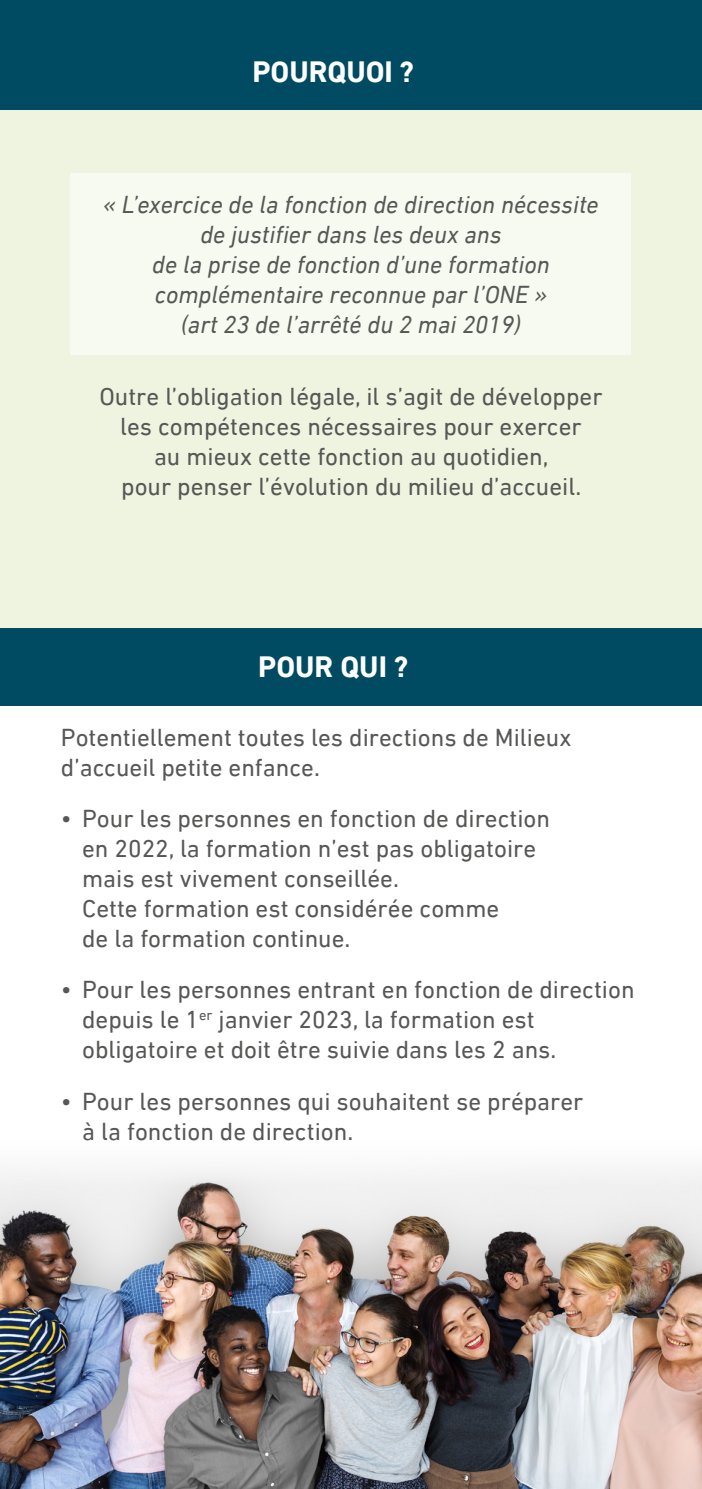
<style>
.page{position:relative;width:702px;height:1489px;background:#fff}
.page>*{position:absolute;margin:0;border:0;box-sizing:border-box;transform-origin:0 0}
.Titre_H1{font:700 30px "DIN Next LT Pro";color:#fff}
.Titre_1{font:700 30px "DIN Next LT Pro";color:#fff}
.Texte_puce{font:25px/30px "DIN Next LT Pro";color:#575756}
.Texte_courant{font:italic 25px/30px "DIN Next LT Pro";color:#575756;text-align:center}
.Texte_courant-2{font:25px/30px "DIN Next LT Pro";color:#575756}
</style>
<div class="page">
<div style="left:0;top:86px;width:702px;height:568px;background:#eef4e0"></div>
<img style="left:0;top:1168px;width:702px;height:320px">
<div style="left:0;top:627px;width:702px;height:78px;background:#004b62"></div>
<div style="left:0;top:0;width:702px;height:110px;background:#004b62"></div>
<div style="left:71px;top:173px;width:560px;height:181px;background:#f7faf0"></div>
<p class="Titre_H1" style="left:252px;top:54px;width:163px">POURQUOI ?</p>
<p class="Texte_courant" style="left:103px;top:189px;width:497px">« L’exercice de la fonction de direction nécessite de justifier dans les deux ans<br>de la prise de fonction d’une formation complémentaire reconnue par l’ONE »<br>(art 23 de l’arrêté du 2 mai 2019)</p>
<p class="Texte_puce" style="left:99px;top:381px;width:504px;text-align:center">Outre l’obligation légale, il s’agit de développer les compétences nécessaires pour exercer<br>au mieux cette fonction au quotidien,<br>pour penser l’évolution du milieu d’accueil.</p>
<h1 class="Titre_1" style="left:258px;top:649px;width:151px">POUR QUI ?</h1>
<p class="Texte_courant-2" style="left:61px;top:721px;width:512px">Potentiellement toutes les directions de Milieux d’accueil petite enfance.</p>
<p class="Texte_puce" style="left:82px;top:803px;width:469px;text-indent:-21px">• Pour les personnes en fonction de direction en 2022, la formation n’est pas obligatoire mais est vivement conseillée.<br>Cette formation est considérée comme<br>de la formation continue.</p>
<p class="Texte_puce" style="left:82px;top:974px;width:554px;text-indent:-21px">• Pour les personnes entrant en fonction de direction depuis le 1<sup>er</sup> janvier 2023, la formation est obligatoire et doit être suivie dans les 2 ans.</p>
<p class="Texte_puce" style="left:82px;top:1085px;width:503px;text-indent:-21px">• Pour les personnes qui souhaitent se préparer à la fonction de direction.</p>
</div>
